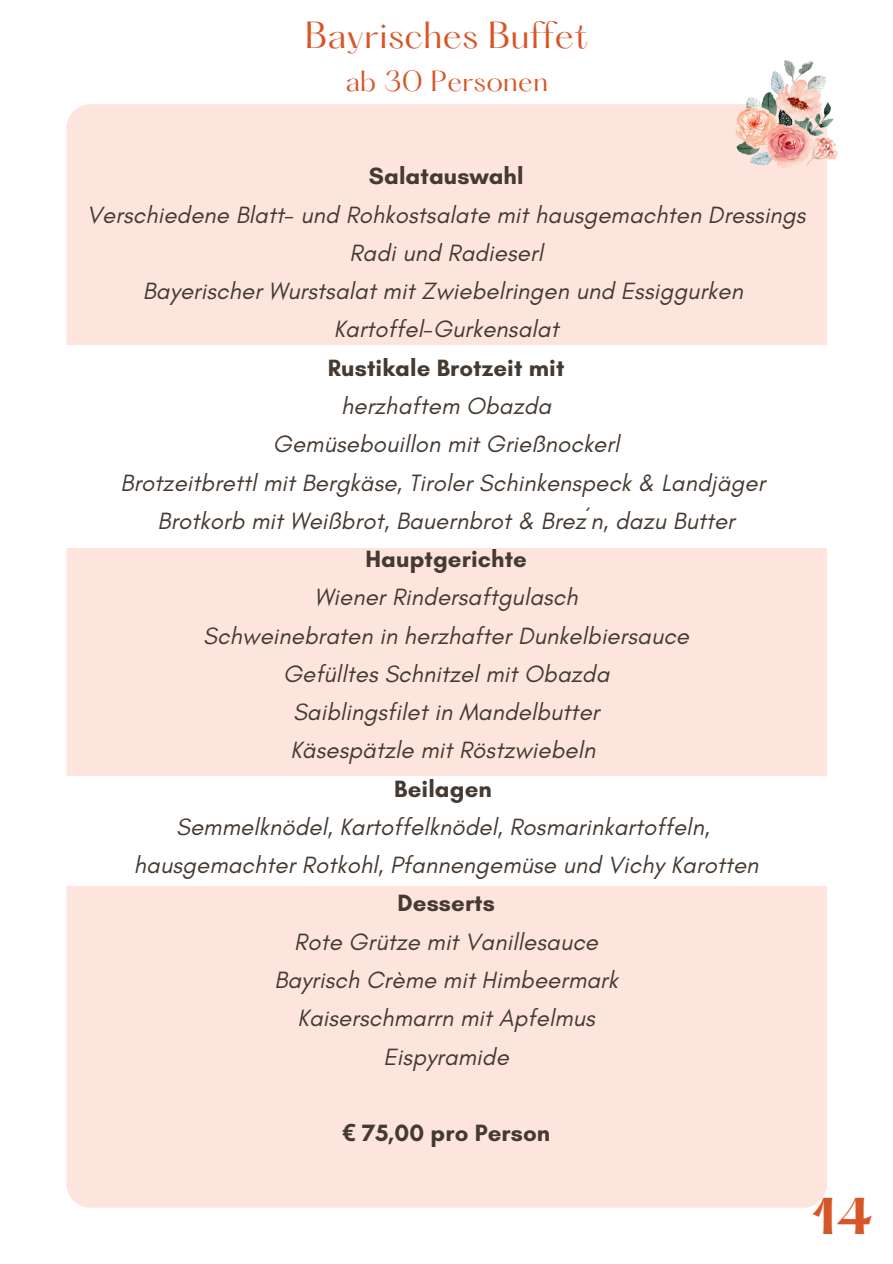
<style>
.page{position:relative;width:893px;height:1264px;background:#fff}
.page>*{position:absolute;margin:0;border:0;box-sizing:border-box;transform-origin:0 0}
.t1{font:700 45.15px "Hatton";color:#d85528}
.t2{font:33px "Hatton";letter-spacing:.01em;color:#d85528}
.t3{font:25.5px "Hatton";letter-spacing:.01em;color:#d85528}
.t4{font:italic 24px "Glacial Indifference";letter-spacing:.005em;color:#443a31}
.t5{font:700 24px "Glacial Indifference";letter-spacing:.005em;color:#443a31}
.s1{font-family:"Noto Sans"}
</style>
<div class="page">
<div style="left:66px;top:104px;width:760px;height:1103px;background:#fde5dd;border-radius:24px"></div>
<div style="left:0;top:776px;width:892px;height:109px;background:#fff"></div>
<div style="left:0;top:345px;width:892px;height:203px;background:#fff"></div>
<img style="left:735px;top:60px;width:102px;height:107px">
<p class="t2" style="left:305px;top:20px;width:285px">Bayrisches Buffet</p>
<p class="t3" style="left:345px;top:69px;width:204px">ab 30 Personen</p>
<p class="t5" style="left:369px;top:161px;width:156px">Salatauswahl</p>
<p class="t4" style="left:87px;top:200px;width:720px">Verschiedene Blatt- und Rohkostsalate mit hausgemachten Dressings</p>
<p class="t4" style="left:349px;top:238px;width:195px">Radi und Radieserl</p>
<p class="t4" style="left:143px;top:276px;width:601px">Bayerischer Wurstsalat mit Zwiebelringen und Essiggurken</p>
<p class="t4" style="left:334px;top:314px;width:226px">Kartoffel-Gurkensalat</p>
<p class="t5" style="left:328px;top:353px;width:238px">Rustikale Brotzeit mit</p>
<p class="t4" style="left:341px;top:391px;width:211px">herzhaftem Obazda</p>
<p class="t4" style="left:273px;top:429px;width:348px">Gemüsebouillon mit Grießnockerl</p>
<p class="t4" style="left:121px;top:467px;width:646px">Brotzeitbrettl mit Bergkäse, Tiroler Schinkenspeck &amp; Landjäger</p>
<p class="t4" style="left:158px;top:506px;width:578px">Brotkorb mit Weißbrot, Bauernbrot &amp; Brez´n, dazu Butter</p>
<p class="t5" style="left:365px;top:544px;width:163px">Hauptgerichte</p>
<p class="t4" style="left:314px;top:582px;width:265px">Wiener Rindersaftgulasch</p>
<p class="t4" style="left:203px;top:620px;width:487px">Schweinebraten in herzhafter Dunkelbiersauce</p>
<p class="t4" style="left:283px;top:659px;width:328px">Gefülltes Schnitzel mit Obazda</p>
<p class="t4" style="left:293px;top:697px;width:308px">Saiblingsfilet in Mandelbutter</p>
<p class="t4" style="left:290px;top:735px;width:306px">Käsespätzle mit Röstzwiebeln</p>
<p class="t5" style="left:394px;top:773px;width:99px">Beilagen</p>
<p class="t4" style="left:176px;top:812px;width:535px">Semmelknödel, Kartoffelknödel, Rosmarinkartoffeln,</p>
<p class="t4" style="left:134px;top:850px;width:626px">hausgemachter Rotkohl, Pfannengemüse und Vichy Karotten</p>
<p class="t5" style="left:397px;top:888px;width:99px">Desserts</p>
<p class="t4" style="left:294px;top:926px;width:305px">Rote Grütze mit Vanillesauce</p>
<p class="t4" style="left:274px;top:965px;width:345px">Bayrisch Crème mit Himbeermark</p>
<p class="t4" style="left:297px;top:1003px;width:299px">Kaiserschmarrn mit Apfelmus</p>
<p class="t4" style="left:383px;top:1041px;width:127px">Eispyramide</p>
<p class="t5" style="left:342px;top:1118px;width:210px"><span class="s1">€</span> 75,00 pro Person</p>
<p class="t1" style="left:811px;top:1195px;width:63px">14</p>
</div>
